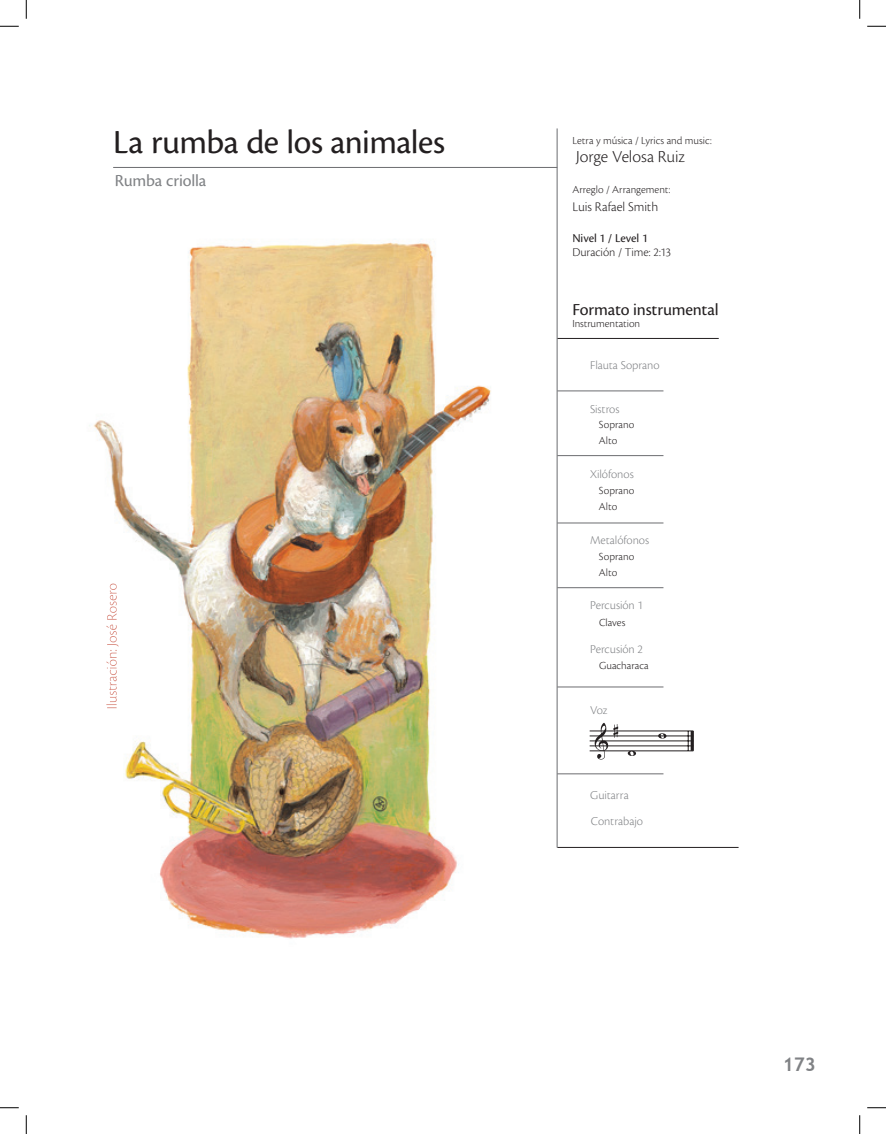
<style>
.page{position:relative;width:886px;height:1134px;background:#fff}
.page>*{position:absolute;margin:0;border:0;box-sizing:border-box;transform-origin:0 0}
.t1{font:35px "Cronos Pro";letter-spacing:-.01em;color:#231f20}
.t2{font:700 18.75px "Trebuchet MS";color:#808285}
.t3{font:17.5px "Cronos Pro";letter-spacing:-.01em;color:#231f20}
.t4{font:300 17.5px "Cronos Pro";letter-spacing:-.005em;color:#231f20}
.t5{font:17.5px "Cronos Pro";letter-spacing:-.01em;color:#808285}
.t6{font:300 13.75px "Cronos Pro";letter-spacing:-.005em;color:#231f20}
.t7{font:300 12.5px "Cronos Pro";color:#808285}
.t8{font:300 12.5px "Cronos Pro";color:#231f20}
.t9{font:12.5px "Cronos Pro";color:#231f20}
.t10{font:300 11.25px "Cronos Pro";color:#231f20}
</style>
<div class="page">
<img style="left:89px;top:241px;width:468px;height:698px">
<hr style="left:557px;top:390px;width:106px;height:1px;background:#6c6d70">
<hr style="left:557px;top:455px;width:106px;height:1px;background:#6c6d70">
<hr style="left:557px;top:522px;width:106px;height:1px;background:#6c6d70">
<hr style="left:557px;top:587px;width:106px;height:1px;background:#6c6d70">
<hr style="left:557px;top:686px;width:106px;height:1px;background:#6c6d70">
<hr style="left:557px;top:847px;width:181px;height:1px;background:#231f20">
<hr style="left:557px;top:338px;width:161px;height:1px;background:#231f20">
<hr style="left:556px;top:128px;width:1px;height:719px;background:#6c6d70">
<hr style="left:113px;top:167px;width:444px;height:1px;background:#6c6d70">
<hr style="left:557px;top:773px;width:106px;height:1px;background:#6c6d70">
<svg style="left:594px;top:722px;width:24px;height:37px"></svg>
<hr style="left:690px;top:730px;width:3px;height:20px;background:#231f20">
<svg style="left:687px;top:731px;width:1px;height:19px"></svg>
<hr style="left:589px;top:730px;width:104px;height:1px;background:#231f20">
<hr style="left:589px;top:735px;width:104px;height:1px;background:#231f20">
<hr style="left:589px;top:740px;width:104px;height:1px;background:#231f20">
<hr style="left:589px;top:745px;width:104px;height:1px;background:#231f20">
<hr style="left:589px;top:750px;width:104px;height:1px;background:#231f20">
<svg style="left:627px;top:750px;width:9px;height:5px"></svg>
<svg style="left:658px;top:733px;width:8px;height:5px"></svg>
<svg style="left:106px;top:583px;width:12px;height:125px"></svg>
<svg style="left:0;top:25px;width:19px;height:2px"></svg>
<svg style="left:867px;top:25px;width:18px;height:2px"></svg>
<svg style="left:0;top:1107px;width:19px;height:1px"></svg>
<svg style="left:867px;top:1107px;width:18px;height:1px"></svg>
<svg style="left:25px;top:0;width:2px;height:19px"></svg>
<svg style="left:25px;top:1115px;width:2px;height:18px"></svg>
<svg style="left:859px;top:0;width:1px;height:19px"></svg>
<svg style="left:859px;top:1115px;width:1px;height:18px"></svg>
<h1 class="t1" style="left:113px;top:122px;width:333px">La rumba de los animales</h1>
<h3 class="t5" style="left:115px;top:171px;width:93px">Rumba criolla</h3>
<p class="t10" style="left:572px;top:134px;width:141px">Letra y música / Lyrics and music:</p>
<h3 class="t4" style="left:576px;top:146px;width:110px">Jorge Velosa Ruiz</h3>
<p class="t10" style="left:572px;top:183px;width:99px">Arreglo / Arrangement:</p>
<p class="t6" style="left:572px;top:198px;width:87px">Luis Rafael Smith</p>
<p class="t9" style="left:572px;top:231px;width:77px">Nivel 1 / Level 1</p>
<p class="t8" style="left:572px;top:245px;width:100px">Duración / Time: 2:13</p>
<h3 class="t3" style="left:572px;top:299px;width:148px">Formato instrumental</h3>
<p class="t10" style="left:572px;top:317px;width:69px">Instrumentation</p>
<p class="t7" style="left:590px;top:358px;width:71px">Flauta Soprano</p>
<p class="t7" style="left:590px;top:402px;width:31px">Sistros</p>
<p class="t10" style="left:598px;top:418px;width:37px">Soprano</p>
<p class="t10" style="left:598px;top:434px;width:20px">Alto</p>
<p class="t7" style="left:590px;top:467px;width:45px">Xilófonos</p>
<p class="t10" style="left:598px;top:484px;width:37px">Soprano</p>
<p class="t10" style="left:598px;top:499px;width:20px">Alto</p>
<p class="t7" style="left:590px;top:533px;width:61px">Metalófonos</p>
<p class="t10" style="left:598px;top:549px;width:37px">Soprano</p>
<p class="t10" style="left:598px;top:565px;width:20px">Alto</p>
<p class="t7" style="left:590px;top:598px;width:54px">Percusión 1</p>
<p class="t7" style="left:590px;top:641px;width:54px">Percusión 2</p>
<p class="t10" style="left:599px;top:616px;width:28px">Claves</p>
<p class="t10" style="left:599px;top:659px;width:51px">Guacharaca</p>
<p class="t7" style="left:590px;top:702px;width:19px">Voz</p>
<p class="t7" style="left:590px;top:788px;width:40px">Guitarra</p>
<p class="t7" style="left:590px;top:813px;width:54px">Contrabajo</p>
<h2 class="t2" style="left:782px;top:1051px;width:34px">173</h2>
</div>
